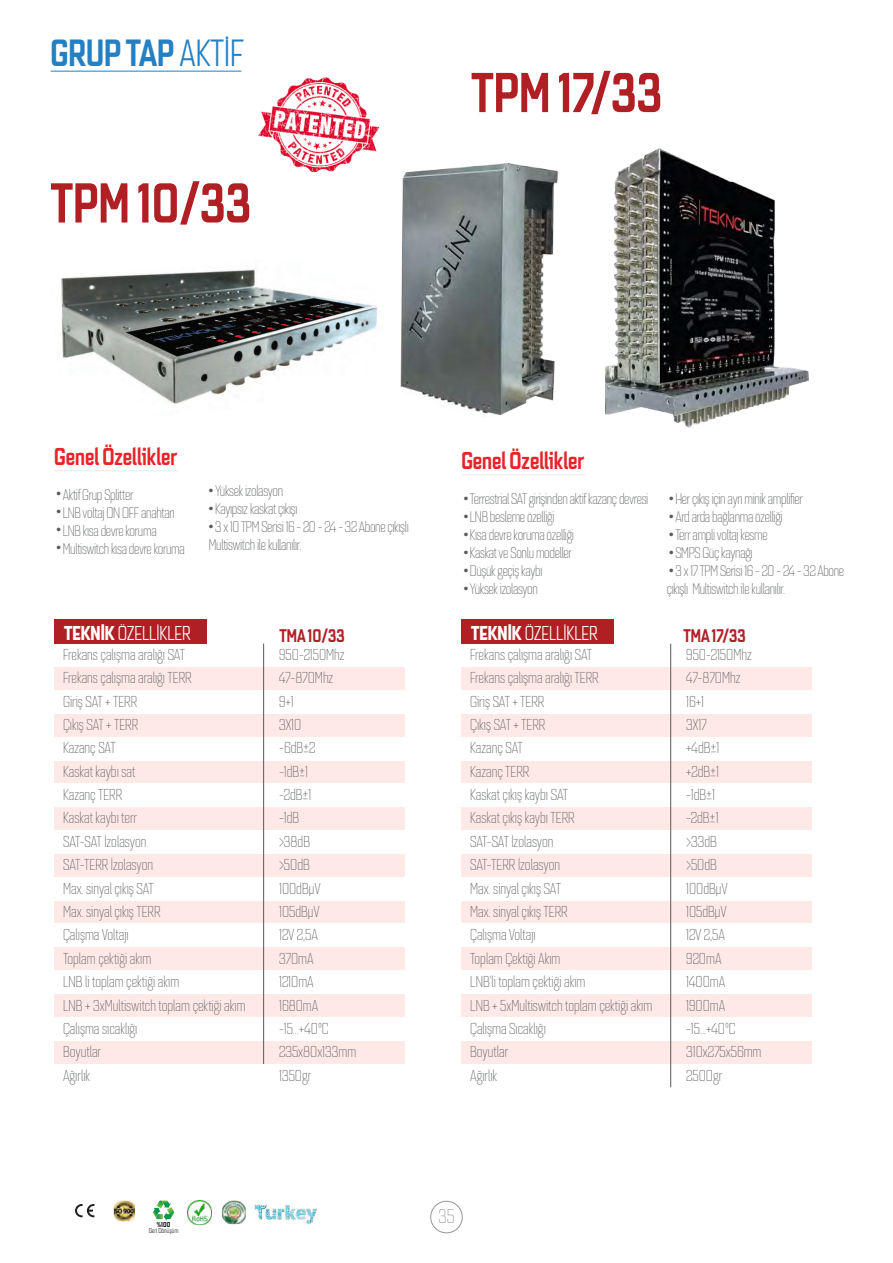
<style>
.page{position:relative;width:893px;height:1263px;background:#fff}
.page>*{position:absolute;margin:0;border:0;box-sizing:border-box;transform-origin:0 0}
.t1{font:55.2px "Quarca Con Med";color:#b01f24}
.t2{font:37.35px "Quarca Con Med";color:#2480c3}
.t3{font:24px "Quarca Con Med";color:#e62429}
.t4{font:19.8px "Quarca Con Boo";color:#fff}
.t5{font:19.5px "Quarca Con Lig";color:#949799}
.t6{font:18px "Quarca Con Med";color:#b01f24}
.t7{font:15.6px "Quarca Con Lig";color:#585a5c}
.t8{font:15px/18px "Quarca Con Lig";letter-spacing:-.02em;color:#585a5c}
.t9{font:7.05px "Quarca Con Boo";color:#211d1e}
.t10{font:7.05px "Quarca Con Bol";color:#211d1e}
.s1{font-family:"Quarca Con Boo"}
.s2{font-family:"Avenir";font-size:33px}
.s3{font-family:"Quarca Con Bol"}
</style>
<div class="page">
<svg style="left:75px;top:1204px;width:19px;height:13px"></svg>
<svg style="left:153px;top:1200px;width:21px;height:21px"></svg>
<svg style="left:111px;top:1198px;width:26px;height:26px"></svg>
<img style="left:114px;top:1200px;width:21px;height:21px">
<img style="left:254px;top:1203px;width:63px;height:21px">
<img style="left:187px;top:1200px;width:25px;height:25px">
<div style="left:221px;top:1200px;width:26px;height:26px;background:#f0f3f1;border-radius:50%"></div>
<img style="left:222px;top:1200px;width:24px;height:24px">
<img style="left:606px;top:149px;width:203px;height:278px">
<img style="left:60px;top:269px;width:317px;height:136px">
<hr style="left:51px;top:71px;width:190px;height:1px;background:#1d80c3">
<hr style="left:461px;top:474px;width:124px;height:1px;background:#e8e9ea">
<hr style="left:54px;top:470px;width:124px;height:1px;background:#e8e9ea">
<div style="left:461px;top:667px;width:351px;height:23px;background:#ffe9e7"></div>
<div style="left:54px;top:667px;width:351px;height:23px;background:#ffe9e7"></div>
<div style="left:461px;top:854px;width:351px;height:23px;background:#ffe9e7"></div>
<div style="left:54px;top:854px;width:351px;height:23px;background:#ffe9e7"></div>
<div style="left:461px;top:994px;width:351px;height:23px;background:#ffe9e7"></div>
<div style="left:54px;top:994px;width:351px;height:23px;background:#ffe9e7"></div>
<div style="left:461px;top:760px;width:351px;height:24px;background:#ffe9e7"></div>
<div style="left:54px;top:760px;width:351px;height:24px;background:#ffe9e7"></div>
<div style="left:461px;top:947px;width:351px;height:23px;background:#ffe9e7"></div>
<div style="left:54px;top:947px;width:351px;height:23px;background:#ffe9e7"></div>
<div style="left:461px;top:714px;width:351px;height:23px;background:#ffe9e7"></div>
<div style="left:54px;top:714px;width:351px;height:23px;background:#ffe9e7"></div>
<div style="left:461px;top:900px;width:351px;height:24px;background:#ffe9e7"></div>
<div style="left:54px;top:900px;width:351px;height:24px;background:#ffe9e7"></div>
<div style="left:461px;top:1041px;width:351px;height:23px;background:#ffe9e7"></div>
<div style="left:54px;top:1041px;width:351px;height:23px;background:#ffe9e7"></div>
<div style="left:461px;top:807px;width:351px;height:23px;background:#ffe9e7"></div>
<div style="left:54px;top:807px;width:351px;height:23px;background:#ffe9e7"></div>
<div style="left:461px;top:619px;width:153px;height:24px;background:#b01f24"></div>
<div style="left:54px;top:619px;width:153px;height:24px;background:#b01f24"></div>
<hr style="left:670px;top:643px;width:1px;height:444px;background:#585a5c">
<hr style="left:263px;top:643px;width:1px;height:421px;background:#585a5c">
<img style="left:400px;top:164px;width:159px;height:252px">
<img style="left:258px;top:77px;width:121px;height:95px">
<div style="left:430px;top:1201px;width:33px;height:32px;border:1px solid #949799;border-radius:50%"></div>
<h2 class="t2" style="left:51px;top:29px;width:195px">GRUP TAP <span class="s1">AKTİF</span></h2>
<h1 class="t1" style="left:51px;top:169px;width:202px">TPM 10/33</h1>
<h1 class="t1" style="left:471px;top:59px;width:193px">TPM 17/33</h1>
<h3 class="t3" style="left:54px;top:441px;width:124px">Genel Özellikler</h3>
<h3 class="t3" style="left:461px;top:446px;width:124px">Genel Özellikler</h3>
<p class="t8" style="left:54px;top:486px;width:132px"><span class="s2">·</span>Aktif Grup Splitter<br><span class="s2">·</span>LNB voltaj ON OFF anahtarı <span class="s2">·</span>LNB kısa devre koruma <span class="s2">·</span>Multiswitch kısa devre koruma</p>
<p class="t8" style="left:207px;top:483px;width:204px"><span class="s2">·</span>Yüksek izolasyon<br><span class="s2">·</span>Kayıpsız kaskat çıkışı<br><span class="s2">·</span>3 x 10 TPM Serisi 16 - 20 - 24 - 32 Abone çıkışlı<br>Multiswitch ile kullanılır.</p>
<p class="t8" style="left:461px;top:490px;width:188px"><span class="s2">·</span>Terrestrial SAT girişinden aktif kazanç devresi <span class="s2">·</span>LNB besleme özelliği<br><span class="s2">·</span>Kısa devre koruma özelliği<br><span class="s2">·</span>Kaskat ve Sonlu modeller<br><span class="s2">·</span>Düşük geçiş kaybı<br><span class="s2">·</span>Yüksek izolasyon</p>
<p class="t8" style="left:667px;top:490px;width:179px"><span class="s2">·</span>Her çıkış için ayrı minik amplifier<br><span class="s2">·</span>Ard arda bağlanma özelliği<br><span class="s2">·</span>Terr ampli voltaj kesme<br><span class="s2">·</span>SMPS Güç kaynağı<br><span class="s2">·</span>3 x 17 TPM Serisi 16 - 20 - 24 - 32 Abone çıkışlı Multiswitch ile kullanılır.</p>
<p class="t4" style="left:64px;top:621px;width:128px"><span class="s3">TEKNİK</span> ÖZELLİKLER</p>
<p class="t4" style="left:471px;top:621px;width:128px"><span class="s3">TEKNİK</span> ÖZELLİKLER</p>
<p class="t7" style="left:470px;top:645px;width:123px">Frekans çalışma aralığı SAT</p>
<p class="t7" style="left:686px;top:645px;width:67px">950-2150Mhz</p>
<p class="t7" style="left:470px;top:669px;width:130px">Frekans çalışma aralığı TERR</p>
<p class="t7" style="left:686px;top:669px;width:56px">47-870Mhz</p>
<p class="t7" style="left:470px;top:692px;width:76px">Giriş SAT + TERR</p>
<p class="t7" style="left:686px;top:692px;width:19px">16+1</p>
<p class="t7" style="left:470px;top:715px;width:77px">Çıkış SAT + TERR</p>
<p class="t7" style="left:686px;top:715px;width:22px">3X17</p>
<p class="t7" style="left:470px;top:739px;width:54px">Kazanç SAT</p>
<p class="t7" style="left:686px;top:739px;width:35px">+4dB±1</p>
<p class="t7" style="left:470px;top:762px;width:61px">Kazanç TERR</p>
<p class="t7" style="left:686px;top:762px;width:34px">+2dB±1</p>
<p class="t7" style="left:470px;top:786px;width:99px">Kaskat çıkış kaybı SAT</p>
<p class="t7" style="left:686px;top:786px;width:31px">-1dB±1</p>
<p class="t7" style="left:470px;top:809px;width:106px">Kaskat çıkış kaybı TERR</p>
<p class="t7" style="left:686px;top:809px;width:34px">-2dB±1</p>
<p class="t7" style="left:470px;top:832px;width:85px">SAT-SAT İzolasyon</p>
<p class="t7" style="left:686px;top:832px;width:32px">&gt;33dB</p>
<p class="t7" style="left:470px;top:856px;width:91px">SAT-TERR İzolasyon</p>
<p class="t7" style="left:686px;top:856px;width:32px">&gt;50dB</p>
<p class="t7" style="left:470px;top:879px;width:92px">Max. sinyal çıkış SAT</p>
<p class="t7" style="left:686px;top:879px;width:43px">100dBµV</p>
<p class="t7" style="left:470px;top:902px;width:99px">Max. sinyal çıkış TERR</p>
<p class="t7" style="left:686px;top:902px;width:42px">105dBµV</p>
<p class="t7" style="left:470px;top:926px;width:67px">Çalışma Voltajı</p>
<p class="t7" style="left:686px;top:926px;width:40px">12V 2,5A</p>
<p class="t7" style="left:470px;top:949px;width:92px">Toplam Çektiği Akım</p>
<p class="t7" style="left:686px;top:949px;width:37px">920mA</p>
<p class="t7" style="left:470px;top:973px;width:117px">LNB’li toplam çektiği akım</p>
<p class="t7" style="left:686px;top:973px;width:41px">1400mA</p>
<p class="t7" style="left:470px;top:996px;width:184px">LNB + 5xMultiswitch toplam çektiği akım</p>
<p class="t7" style="left:686px;top:996px;width:41px">1900mA</p>
<p class="t7" style="left:470px;top:1019px;width:77px">Çalışma Sıcaklığı</p>
<p class="t7" style="left:686px;top:1019px;width:51px">-15...+40ºC</p>
<p class="t7" style="left:470px;top:1043px;width:40px">Boyutlar</p>
<p class="t7" style="left:686px;top:1043px;width:77px">310x275x56mm</p>
<p class="t7" style="left:470px;top:1066px;width:29px">Ağırlık</p>
<p class="t7" style="left:686px;top:1066px;width:38px">2500gr</p>
<p class="t6" style="left:279px;top:625px;width:67px">TMA 10/33</p>
<p class="t6" style="left:683px;top:625px;width:64px">TMA 17/33</p>
<p class="t7" style="left:63px;top:645px;width:123px">Frekans çalışma aralığı SAT</p>
<p class="t7" style="left:279px;top:645px;width:67px">950-2150Mhz</p>
<p class="t7" style="left:63px;top:669px;width:130px">Frekans çalışma aralığı TERR</p>
<p class="t7" style="left:279px;top:669px;width:56px">47-870Mhz</p>
<p class="t7" style="left:63px;top:692px;width:76px">Giriş SAT + TERR</p>
<p class="t7" style="left:279px;top:692px;width:16px">9+1</p>
<p class="t7" style="left:63px;top:715px;width:77px">Çıkış SAT + TERR</p>
<p class="t7" style="left:279px;top:715px;width:24px">3X10</p>
<p class="t7" style="left:63px;top:739px;width:54px">Kazanç SAT</p>
<p class="t7" style="left:279px;top:739px;width:38px">-6dB±2</p>
<p class="t7" style="left:63px;top:762px;width:74px">Kaskat kaybı sat</p>
<p class="t7" style="left:279px;top:762px;width:31px">-1dB±1</p>
<p class="t7" style="left:63px;top:786px;width:61px">Kazanç TERR</p>
<p class="t7" style="left:279px;top:786px;width:34px">-2dB±1</p>
<p class="t7" style="left:63px;top:809px;width:76px">Kaskat kaybı terr</p>
<p class="t7" style="left:279px;top:809px;width:22px">-1dB</p>
<p class="t7" style="left:63px;top:832px;width:85px">SAT-SAT İzolasyon</p>
<p class="t7" style="left:279px;top:832px;width:32px">&gt;38dB</p>
<p class="t7" style="left:63px;top:856px;width:91px">SAT-TERR İzolasyon</p>
<p class="t7" style="left:279px;top:856px;width:32px">&gt;50dB</p>
<p class="t7" style="left:63px;top:879px;width:92px">Max. sinyal çıkış SAT</p>
<p class="t7" style="left:279px;top:879px;width:43px">100dBµV</p>
<p class="t7" style="left:63px;top:902px;width:99px">Max. sinyal çıkış TERR</p>
<p class="t7" style="left:279px;top:902px;width:42px">105dBµV</p>
<p class="t7" style="left:63px;top:926px;width:67px">Çalışma Voltajı</p>
<p class="t7" style="left:279px;top:926px;width:40px">12V 2,5A</p>
<p class="t7" style="left:63px;top:949px;width:90px">Toplam çektiği akım</p>
<p class="t7" style="left:279px;top:949px;width:36px">370mA</p>
<p class="t7" style="left:63px;top:973px;width:118px">LNB li toplam çektiği akım</p>
<p class="t7" style="left:279px;top:973px;width:36px">1210mA</p>
<p class="t7" style="left:63px;top:996px;width:184px">LNB + 3xMultiswitch toplam çektiği akım</p>
<p class="t7" style="left:279px;top:996px;width:41px">1680mA</p>
<p class="t7" style="left:63px;top:1019px;width:76px">Çalışma sıcaklığı</p>
<p class="t7" style="left:279px;top:1019px;width:51px">-15...+40ºC</p>
<p class="t7" style="left:63px;top:1043px;width:40px">Boyutlar</p>
<p class="t7" style="left:279px;top:1043px;width:79px">235x80x133mm</p>
<p class="t7" style="left:63px;top:1066px;width:29px">Ağırlık</p>
<p class="t7" style="left:279px;top:1066px;width:34px">1350gr</p>
<p class="t10" style="left:157px;top:1220px;width:15px">%100</p>
<p class="t9" style="left:149px;top:1226px;width:31px">Geri Dönüşüm</p>
<p class="t5" style="left:438px;top:1204px;width:18px">35</p>
</div>
